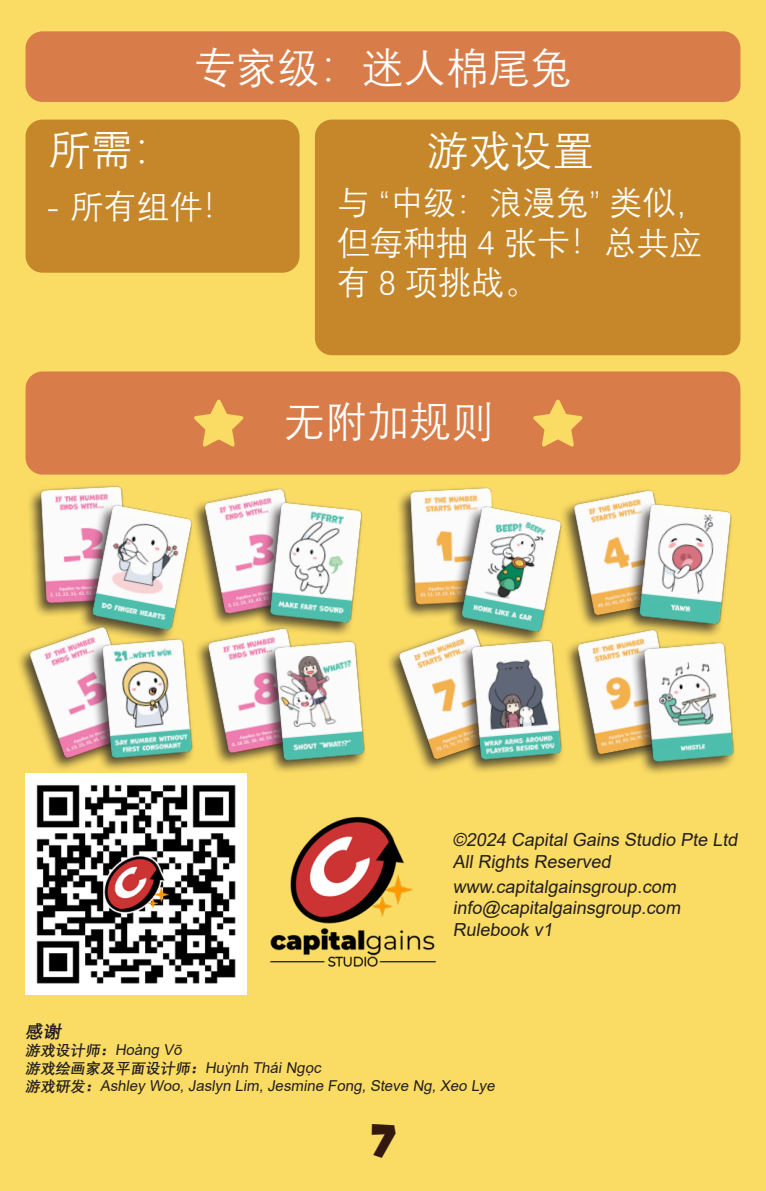
<style>
.page{position:relative;width:766px;height:1191px;background:#fff}
.page>*{position:absolute;margin:0;border:0;box-sizing:border-box;transform-origin:0 0}
.t1{font:42px "Deng Xian";color:#fff}
.t2{font:42px "Deng Xian";color:#fff}
.t3{font:42px "Marvin";color:#33180f}
.t4{font:33px/39.6px "Deng Xian";color:#fff}
.t5{font:18px "Arial";color:#231f20}
.t6{font:700 18px "Deng Xian";color:#231f20}
.t7{font:15px "Arial";color:#231f20}
.s1{font-family:"Deng Xian";font-weight:700}
</style>
<div class="page">
<div style="left:0;top:0;width:765px;height:1191px;background:#fadb64"></div>
<img style="left:26px;top:774px;width:410px;height:220px">
<div style="left:26px;top:31px;width:714px;height:71px;background:#d87d4a;border-radius:17px"></div>
<div style="left:26px;top:120px;width:273px;height:153px;background:#c5872a;border-radius:17px"></div>
<div style="left:315px;top:120px;width:425px;height:235px;background:#c5872a;border-radius:17px"></div>
<div style="left:26px;top:371px;width:714px;height:103px;background:#d87d4a;border-radius:17px"></div>
<svg style="left:533px;top:399px;width:49px;height:47px"></svg>
<svg style="left:194px;top:399px;width:49px;height:47px"></svg>
<div style="left:26px;top:483px;width:105px;height:134px;background:#231f20;opacity:.75"></div>
<img style="left:37px;top:483px;width:94px;height:124px">
<div style="left:78px;top:502px;width:116px;height:143px;background:#231f20;opacity:.75"></div>
<img style="left:87px;top:500px;width:107px;height:135px">
<div style="left:16px;top:624px;width:128px;height:148px;background:#231f20;opacity:.75"></div>
<img style="left:24px;top:621px;width:123px;height:142px">
<div style="left:88px;top:636px;width:107px;height:137px;background:#231f20;opacity:.75"></div>
<img style="left:98px;top:635px;width:97px;height:127px">
<div style="left:191px;top:486px;width:116px;height:142px;background:#231f20;opacity:.75"></div>
<img style="left:200px;top:486px;width:107px;height:133px">
<div style="left:256px;top:500px;width:109px;height:138px;background:#231f20;opacity:.75"></div>
<img style="left:266px;top:498px;width:99px;height:129px">
<div style="left:195px;top:625px;width:115px;height:143px;background:#231f20;opacity:.75"></div>
<img style="left:204px;top:623px;width:109px;height:135px">
<div style="left:260px;top:639px;width:107px;height:136px;background:#231f20;opacity:.75"></div>
<img style="left:270px;top:637px;width:97px;height:127px">
<div style="left:395px;top:485px;width:105px;height:135px;background:#231f20;opacity:.75"></div>
<img style="left:406px;top:485px;width:94px;height:124px">
<div style="left:447px;top:505px;width:116px;height:141px;background:#231f20;opacity:.75"></div>
<img style="left:456px;top:502px;width:107px;height:134px">
<div style="left:385px;top:625px;width:128px;height:148px;background:#231f20;opacity:.75"></div>
<img style="left:393px;top:622px;width:123px;height:143px">
<div style="left:457px;top:637px;width:107px;height:137px;background:#231f20;opacity:.75"></div>
<img style="left:467px;top:636px;width:97px;height:128px">
<div style="left:560px;top:488px;width:116px;height:142px;background:#231f20;opacity:.75"></div>
<img style="left:569px;top:488px;width:107px;height:132px">
<div style="left:625px;top:502px;width:109px;height:137px;background:#231f20;opacity:.75"></div>
<img style="left:635px;top:500px;width:99px;height:129px">
<div style="left:564px;top:627px;width:115px;height:142px;background:#231f20;opacity:.75"></div>
<img style="left:573px;top:625px;width:109px;height:134px">
<div style="left:630px;top:639px;width:106px;height:136px;background:#231f20;opacity:.75"></div>
<img style="left:640px;top:638px;width:96px;height:128px">
<p class="t2" style="left:49px;top:123px;width:128px">所需：</p>
<p class="t1" style="left:194px;top:41px;width:379px">专家级：迷人棉尾兔</p>
<p class="t2" style="left:426px;top:124px;width:169px">游戏设置</p>
<p class="t4" style="left:45px;top:185px;width:192px">- 所有组件！</p>
<p class="t4" style="left:336px;top:182px;width:373px">与 “中级：浪漫兔” 类似，但每种抽 4 张卡！总共应有 8 项挑战。</p>
<p class="t1" style="left:283px;top:395px;width:211px">无附加规则</p>
<p class="t5" style="left:452px;top:827px;width:289px">©2024 Capital Gains Studio Pte Ltd</p>
<p class="t5" style="left:452px;top:849px;width:163px">All Rights Reserved</p>
<p class="t5" style="left:452px;top:874px;width:228px">www.capitalgainsgroup.com</p>
<p class="t5" style="left:452px;top:895px;width:232px">info@capitalgainsgroup.com</p>
<p class="t5" style="left:452px;top:917px;width:105px">Rulebook v1</p>
<p class="t6" style="left:25px;top:1019px;width:41px">感谢</p>
<p class="t7" style="left:25px;top:1039px;width:161px"><span class="s1">游戏设计师：</span>Hoàng Võ</p>
<p class="t7" style="left:25px;top:1057px;width:300px"><span class="s1">游戏绘画家及平面设计师：</span>Huỳnh Thái Ngọc</p>
<p class="t7" style="left:25px;top:1075px;width:474px"><span class="s1">游戏研发：</span>Ashley Woo, Jaslyn Lim, Jesmine Fong, Steve Ng, Xeo Lye</p>
<p class="t3" style="left:370px;top:1116px;width:27px">7</p>
</div>
